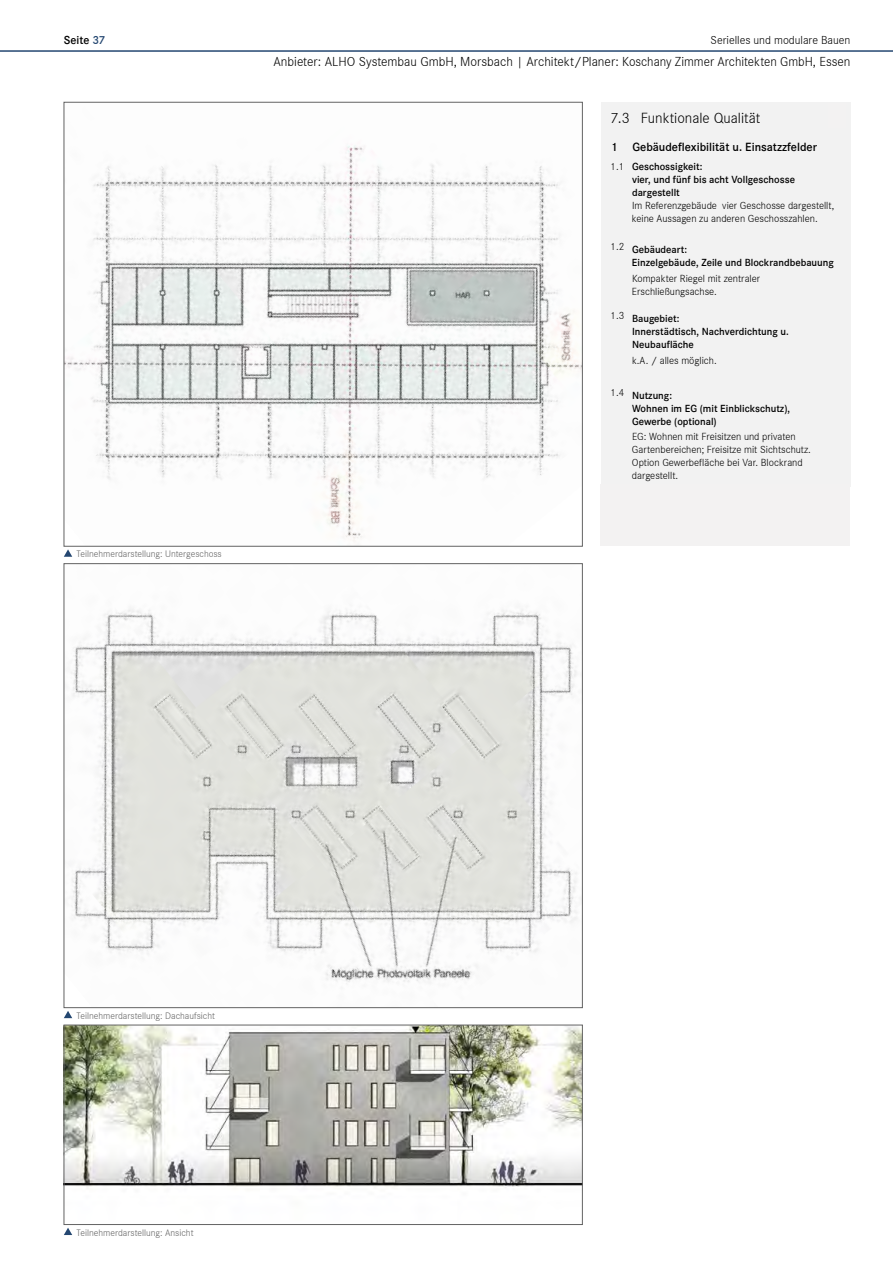
<style>
.page{position:relative;width:893px;height:1263px;background:#fff}
.page>*{position:absolute;margin:0;border:0;box-sizing:border-box;transform-origin:0 0}
.t1{font:300 15.3px "Corporate S";color:#000}
.t2{font:300 13.5px "Corporate S";color:#000}
.t3{font:600 12.3px "Corporate S";color:#000}
.t4{font:300 12px "Corporate S";color:#000}
.t5{font:600 12px "Corporate S";color:#000}
.t6{font:300 10.65px/13px "Corporate S";color:#000}
.t7{font:600 10.65px/13px "Corporate S";color:#000}
.t8{font:300 9.75px "Corporate S";color:#636363}
.s1{color:#244771}
</style>
<div class="page">
<hr style="left:0;top:50px;width:893px;height:2px;background:#244771">
<svg style="left:64px;top:549px;width:8px;height:8px"></svg>
<svg style="left:64px;top:1011px;width:8px;height:7px"></svg>
<svg style="left:64px;top:1228px;width:8px;height:7px"></svg>
<div style="left:601px;top:103px;width:249px;height:384px;background:#f2f2f2"></div>
<img style="left:71px;top:608px;width:507px;height:376px">
<img style="left:66px;top:145px;width:515px;height:396px">
<img style="left:66px;top:1027px;width:515px;height:161px">
<div style="left:64px;top:1025px;width:519px;height:200px;border:1px solid #636363"></div>
<div style="left:600px;top:485px;width:250px;height:61px;background:#f3f2f2"></div>
<p class="t5" style="left:64px;top:31px;width:43px">Seite <span class="s1">37</span></p>
<p class="t4" style="left:711px;top:31px;width:141px">Serielles und modulare Bauen</p>
<p class="t2" style="left:273px;top:52px;width:578px">Anbieter: ALHO Systembau GmbH, Morsbach | Architekt/Planer: Koschany Zimmer Architekten GmbH, Essen</p>
<h1 class="t1" style="left:610px;top:107px;width:152px">7.3 Funktionale Qualität</h1>
<p class="t3" style="left:611px;top:138px;width:208px">1 Gebäudeflexibilität u. Einsatzzfelder</p>
<p class="t6" style="left:610px;top:159px;width:15px">1.1</p>
<p class="t7" style="left:632px;top:159px;width:164px">Geschossigkeit:<br>vier, und fünf bis acht Vollgeschosse dargestellt</p>
<p class="t6" style="left:632px;top:198px;width:204px">Im Referenzgebäude vier Geschosse dargestellt, keine Aussagen zu anderen Geschosszahlen.</p>
<p class="t7" style="left:632px;top:242px;width:203px">Gebäudeart:<br>Einzelgebäude, Zeile und Blockrandbebauung</p>
<p class="t6" style="left:632px;top:271px;width:130px">Kompakter Riegel mit zentraler<br>Erschließungsachse.</p>
<p class="t7" style="left:632px;top:311px;width:158px">Baugebiet:<br>Innerstädtisch, Nachverdichtung u.<br>Neubaufläche</p>
<p class="t6" style="left:632px;top:353px;width:86px">k.A. / alles möglich.</p>
<p class="t6" style="left:610px;top:239px;width:15px">1.2</p>
<p class="t6" style="left:610px;top:309px;width:15px">1.3</p>
<p class="t8" style="left:77px;top:547px;width:147px">Teilnehmerdarstellung: Untergeschoss</p>
<p class="t8" style="left:77px;top:1008px;width:140px">Teilnehmerdarstellung: Dachaufsicht</p>
<p class="t8" style="left:77px;top:1225px;width:119px">Teilnehmerdarstellung: Ansicht</p>
<p class="t7" style="left:632px;top:388px;width:159px;text-indent:-22px"><sup>1.4</sup> Nutzung:<br>Wohnen im EG (mit Einblickschutz),<br>Gewerbe (optional)</p>
<p class="t6" style="left:632px;top:429px;width:181px">EG: Wohnen mit Freisitzen und privaten Gartenbereichen; Freisitze mit Sichtschutz.<br>Option Gewerbefläche bei Var. Blockrand dargestellt.</p>
</div>
